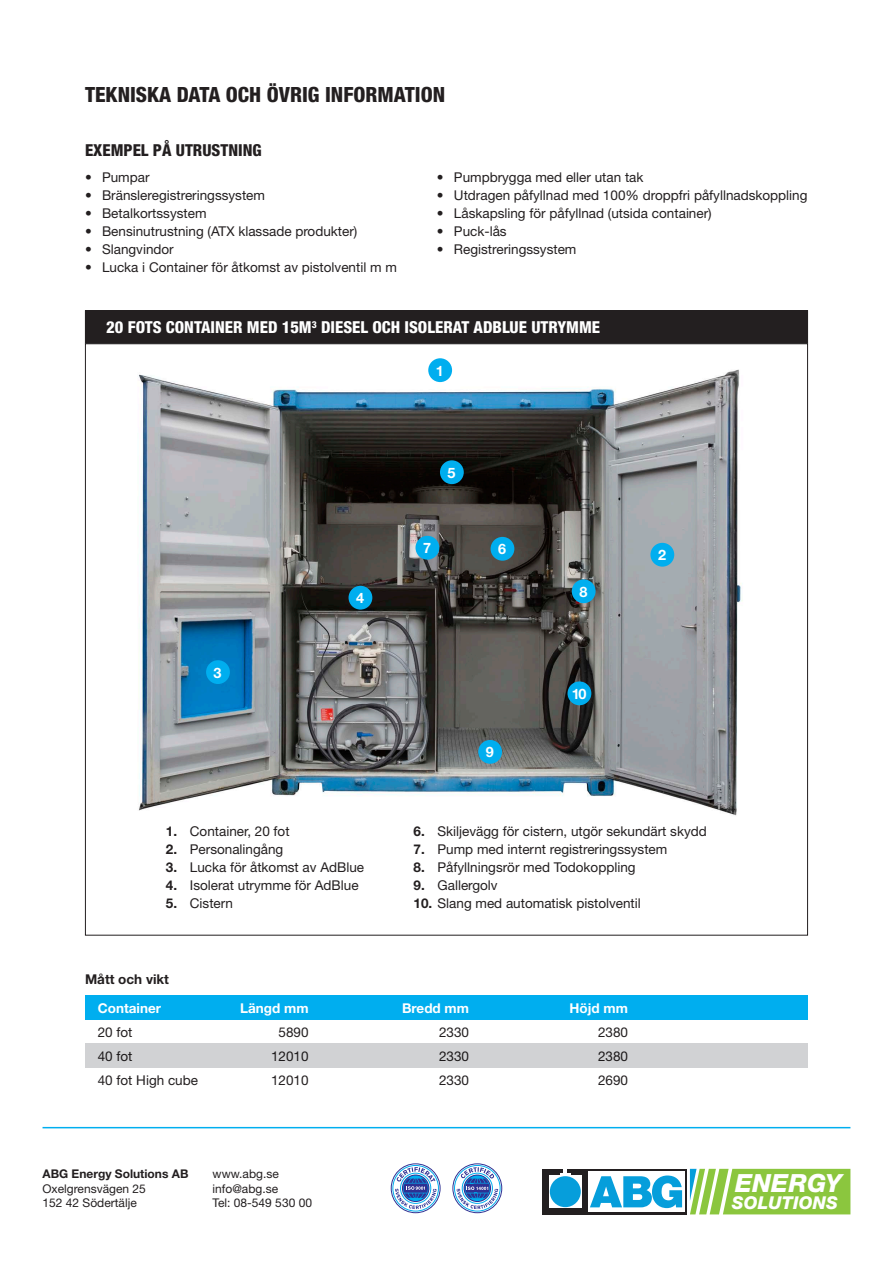
<style>
.page{position:relative;width:893px;height:1263px;background:#fff}
.page>*{position:absolute;margin:0;border:0;box-sizing:border-box;transform-origin:0 0}
.t1{font:italic 800 25.05px "Helvetica Neue";letter-spacing:.01em;color:#fff}
.t2{font:800 condensed 21px "Helvetica Neue";color:#231f20}
.t3{font:italic 800 17.7px "Helvetica Neue";letter-spacing:.01em;color:#fff}
.t4{font:800 condensed 16.5px "Helvetica Neue";color:#fff}
.t5{font:800 condensed 16.5px "Helvetica Neue";color:#231f20}
.t6{font:700 14.4px "Helvetica Neue";color:#fff}
.t7{font:13.5px "Helvetica Neue";color:#231f20}
.t8{font:700 13.5px "Helvetica Neue";color:#fff}
.t9{font:700 13.5px "Helvetica Neue";color:#231f20}
.t10{font:12px/14.4px "Helvetica Neue";color:#231f20}
.t11{font:700 12px "Helvetica Neue";color:#231f20}
.s1{font-weight:700}
</style>
<div class="page">
<div style="left:85px;top:311px;width:722px;height:32px;background:#231f20"></div>
<div style="left:85px;top:310px;width:723px;height:33px;border:1px solid #231f20"></div>
<img style="left:138px;top:358px;width:605px;height:458px">
<div style="left:428px;top:358px;width:24px;height:24px;background:#00aeef;border-radius:50%"></div>
<div style="left:478px;top:740px;width:24px;height:24px;background:#00aeef;border-radius:50%"></div>
<div style="left:567px;top:681px;width:24px;height:24px;background:#00aeef;border-radius:50%"></div>
<div style="left:650px;top:543px;width:24px;height:24px;background:#00aeef;border-radius:50%"></div>
<div style="left:206px;top:660px;width:24px;height:24px;background:#00aeef;border-radius:50%"></div>
<div style="left:349px;top:586px;width:23px;height:24px;background:#00aeef;border-radius:50%"></div>
<div style="left:440px;top:460px;width:24px;height:24px;background:#00aeef;border-radius:50%"></div>
<div style="left:491px;top:537px;width:23px;height:24px;background:#00aeef;border-radius:50%"></div>
<div style="left:572px;top:579px;width:24px;height:24px;background:#00aeef;border-radius:50%"></div>
<div style="left:415px;top:536px;width:24px;height:24px;background:#00aeef;border-radius:50%"></div>
<hr style="left:43px;top:1127px;width:807px;height:1px;background:#00aeef">
<div style="left:85px;top:996px;width:723px;height:24px;background:#00aeef"></div>
<div style="left:85px;top:1043px;width:723px;height:24px;background:#d1d2d4"></div>
<div style="left:391px;top:1163px;width:49px;height:50px;border:1px solid #2e3092;border-radius:50%"></div>
<svg style="left:392px;top:1165px;width:47px;height:47px"></svg>
<svg style="left:453px;top:1164px;width:49px;height:49px"></svg>
<div style="left:453px;top:1163px;width:49px;height:50px;border:1px solid #2e3092;border-radius:50%"></div>
<div style="left:454px;top:1165px;width:46px;height:46px;border:1px solid #00aeef;border-radius:50%"></div>
<svg style="left:457px;top:1167px;width:41px;height:42px"></svg>
<div style="left:543px;top:1169px;width:144px;height:45px;background:#231f20"></div>
<svg style="left:549px;top:1175px;width:33px;height:33px"></svg>
<svg style="left:560px;top:1169px;width:11px;height:7px"></svg>
<div style="left:550px;top:1176px;width:31px;height:31px;background:#069edb;border-radius:50%"></div>
<div style="left:588px;top:1171px;width:96px;height:41px;background:#fff"></div>
<svg style="left:590px;top:1175px;width:92px;height:33px"></svg>
<svg style="left:690px;top:1169px;width:160px;height:45px;background:#92ca50"></svg>
<p class="t2" style="left:85px;top:82px;width:362px">TEKNISKA DATA OCH ÖVRIG INFORMATION</p>
<p class="t5" style="left:85px;top:140px;width:178px">EXEMPEL PÅ UTRUSTNING</p>
<p class="t7" style="left:85px;top:169px;width:66px">• Pumpar</p>
<p class="t7" style="left:85px;top:187px;width:182px">• Bränsleregistreringssystem</p>
<p class="t7" style="left:85px;top:205px;width:123px">• Betalkortssystem</p>
<p class="t7" style="left:85px;top:223px;width:274px">• Bensinutrustning (ATX klassade produkter)</p>
<p class="t7" style="left:85px;top:241px;width:90px">• Slangvindor</p>
<p class="t7" style="left:85px;top:259px;width:313px">• Lucka i Container för åtkomst av pistolventil m m</p>
<p class="t7" style="left:437px;top:169px;width:208px">• Pumpbrygga med eller utan tak</p>
<p class="t7" style="left:437px;top:187px;width:372px">• Utdragen påfyllnad med 100% droppfri påfyllnadskoppling</p>
<p class="t7" style="left:437px;top:205px;width:276px">• Låskapsling för påfyllnad (utsida container)</p>
<p class="t7" style="left:437px;top:223px;width:71px">• Puck-lås</p>
<p class="t7" style="left:437px;top:241px;width:141px">• Registreringssystem</p>
<p class="t4" style="left:106px;top:317px;width:495px">20 FOTS CONTAINER MED 15M<sup>3</sup> DIESEL OCH ISOLERAT ADBLUE UTRYMME</p>
<p class="t6" style="left:436px;top:362px;width:10px">1</p>
<p class="t6" style="left:214px;top:664px;width:10px">3</p>
<p class="t6" style="left:356px;top:589px;width:10px">4</p>
<p class="t7" style="left:166px;top:823px;width:125px"><span class="s1">1.</span> Container, 20 fot</p>
<p class="t7" style="left:166px;top:841px;width:119px"><span class="s1">2.</span> Personalingång</p>
<p class="t7" style="left:166px;top:859px;width:200px"><span class="s1">3.</span> Lucka för åtkomst av AdBlue</p>
<p class="t7" style="left:166px;top:877px;width:194px"><span class="s1">4.</span> Isolerat utrymme för AdBlue</p>
<p class="t7" style="left:166px;top:895px;width:69px"><span class="s1">5.</span> Cistern</p>
<p class="t6" style="left:447px;top:464px;width:10px">5</p>
<p class="t6" style="left:423px;top:539px;width:10px">7</p>
<p class="t6" style="left:498px;top:540px;width:10px">6</p>
<p class="t6" style="left:486px;top:743px;width:10px">9</p>
<p class="t6" style="left:579px;top:583px;width:10px">8</p>
<p class="t6" style="left:572px;top:685px;width:16px">10</p>
<p class="t6" style="left:658px;top:546px;width:10px">2</p>
<p class="t7" style="left:414px;top:823px;width:295px"><span class="s1">6.</span> Skiljevägg för cistern, utgör sekundärt skydd</p>
<p class="t7" style="left:414px;top:841px;width:255px"><span class="s1">7.</span> Pump med internt registreringssystem</p>
<p class="t7" style="left:414px;top:859px;width:224px"><span class="s1">8.</span> Påfyllningsrör med Todokoppling</p>
<p class="t7" style="left:414px;top:877px;width:86px"><span class="s1">9.</span> Gallergolv</p>
<p class="t7" style="left:414px;top:895px;width:229px"><span class="s1">10.</span> Slang med automatisk pistolventil</p>
<p class="t9" style="left:85px;top:971px;width:86px">Mått och vikt</p>
<p class="t8" style="left:98px;top:999px;width:65px">Container</p>
<p class="t8" style="left:240px;top:999px;width:70px">Längd mm</p>
<p class="t8" style="left:402px;top:999px;width:68px">Bredd mm</p>
<p class="t8" style="left:570px;top:999px;width:60px">Höjd mm</p>
<p class="t7" style="left:98px;top:1024px;width:36px">20 fot</p>
<p class="t7" style="left:279px;top:1024px;width:32px">5890</p>
<p class="t7" style="left:439px;top:1024px;width:32px">2330</p>
<p class="t7" style="left:598px;top:1024px;width:32px">2380</p>
<p class="t7" style="left:98px;top:1048px;width:36px">40 fot</p>
<p class="t7" style="left:271px;top:1048px;width:39px">12010</p>
<p class="t7" style="left:439px;top:1048px;width:32px">2330</p>
<p class="t7" style="left:598px;top:1048px;width:32px">2380</p>
<p class="t7" style="left:98px;top:1072px;width:102px">40 fot High cube</p>
<p class="t7" style="left:271px;top:1072px;width:39px">12010</p>
<p class="t7" style="left:439px;top:1072px;width:32px">2330</p>
<p class="t7" style="left:598px;top:1072px;width:32px">2690</p>
<p class="t11" style="left:43px;top:1167px;width:148px">ABG Energy Solutions AB</p>
<p class="t10" style="left:43px;top:1181px;width:105px">Oxelgrensvägen 25</p>
<p class="t10" style="left:43px;top:1195px;width:96px">152 42 Södertälje</p>
<p class="t10" style="left:213px;top:1167px;width:68px">www.abg.se info@abg.se</p>
<p class="t10" style="left:213px;top:1195px;width:101px">Tel: 08-549 530 00</p>
<p class="t1" style="left:735px;top:1168px;width:108px">ENERGY</p>
<p class="t3" style="left:732px;top:1192px;width:108px">SOLUTIONS</p>
</div>
